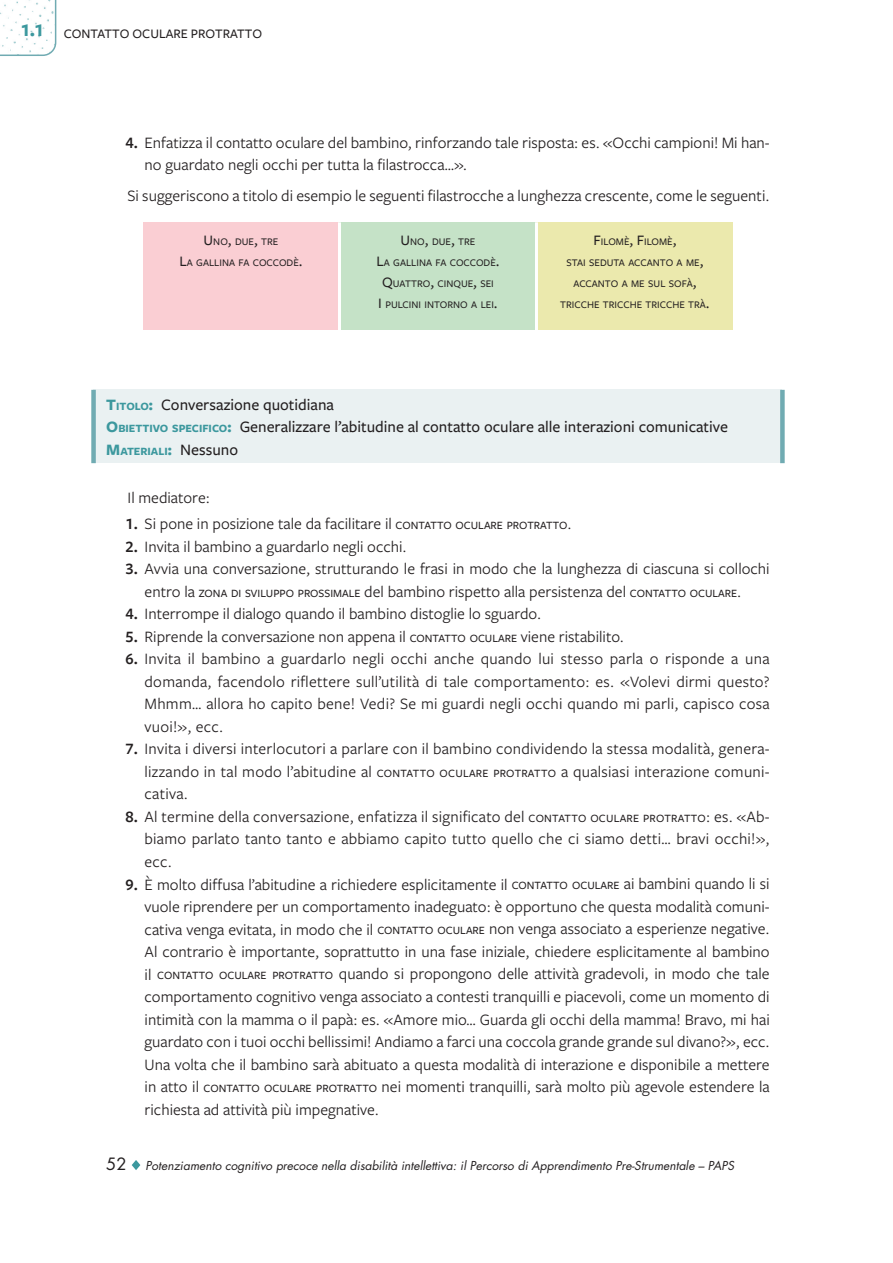
<style>
.page{position:relative;width:893px;height:1263px;background:#fff}
.page>*{position:absolute;margin:0;border:0;box-sizing:border-box;transform-origin:0 0}
.t1{font:16.5px/22.5px "Freight Sans Pro";color:#231f20;text-align:justify}
.t2{font:500 16.5px/22.5px "Freight Sans Pro";color:#231f20}
.t3{font:500 13.5px "Freight Sans Pro";color:#231f20}
.t4{font:italic 12px "Futura Std";color:#231f20}
.t5{font:700 11.55px "Freight Sans Pro";color:#3c989e}
.t6{font:500 10.5px/21px "Freight Sans Pro";color:#231f20;text-align:center}
.s1{font-weight:600;font-size:24px;color:#3c989e}
.s2{font-weight:600}
.s3{font-size:15px}
.s4{font-weight:700;color:#3c989e}
.s5{font-weight:700;font-size:11.55px;color:#3c989e}
.s6{font-size:16.5px}
.s7{font-weight:500;font-size:16.5px;color:#231f20}
.s8{font-weight:500;font-size:11.55px}
.s9{font-style:normal;font-size:16.5px}
</style>
<div class="page">
<svg style="left:132px;top:1160px;width:8px;height:10px"></svg>
<svg style="left:0;top:0;width:57px;height:56px"></svg>
<div style="left:142px;top:222px;width:197px;height:108px;background:#faced3"></div>
<div style="left:339px;top:222px;width:197px;height:108px;background:#c5e2c7"></div>
<div style="left:536px;top:222px;width:197px;height:108px;background:#ebe9ad"></div>
<hr style="left:338px;top:222px;width:3px;height:108px;background:#fff">
<hr style="left:535px;top:222px;width:3px;height:108px;background:#fff">
<div style="left:94px;top:390px;width:688px;height:73px;background:#eaf1f2"></div>
<div style="left:91px;top:390px;width:5px;height:73px;background:#70abb2"></div>
<div style="left:780px;top:390px;width:5px;height:73px;background:#70abb2"></div>
<p class="t3" style="left:21px;top:24px;width:242px"><span class="s1">1.1</span> CONTATTO OCULARE PROTRATTO</p>
<p class="t1" style="left:145px;top:130px;width:627px;text-indent:-19px"><span class="s2">4.</span> Enfatizza il contatto oculare del bambino, rinforzando tale risposta: es. «Occhi campioni! Mi han&shy;no guardato negli occhi per tutta la filastrocca…».</p>
<p class="t1" style="left:128px;top:184px;width:644px">Si suggeriscono a titolo di esempio le seguenti filastrocche a lunghezza crescente, come le seguenti.</p>
<p class="t6" style="left:179px;top:231px;width:125px"><span class="s3">U</span> NO<span class="s3">,</span> DUE<span class="s3">,</span> TRE<br><span class="s3">L</span>A GALLINA FA COCCODÈ<span class="s3">.</span></p>
<p class="t6" style="left:376px;top:231px;width:125px"><span class="s3">U</span> NO<span class="s3">,</span> DUE<span class="s3">,</span> TRE<br><span class="s3">L</span>A GALLINA FA COCCODÈ<span class="s3">.<br>Q</span>UATTRO<span class="s3">,</span> CINQUE<span class="s3">,</span> SEI<br><span class="s3">I</span> PULCINI INTORNO A LEI<span class="s3">.</span></p>
<p class="t6" style="left:560px;top:231px;width:151px"><span class="s3">F</span>ILOMÈ<span class="s3">, F</span>ILOMÈ<span class="s3">,<br></span>STAI SEDUTA ACCANTO A ME<span class="s3">,<br></span>ACCANTO A ME SUL SOFÀ<span class="s3">,<br></span>TRICCHE TRICCHE TRICCHE TRÀ<span class="s3">.</span></p>
<p class="t2" style="left:106px;top:392px;width:623px"><span class="s4">T</span><span class="s5">ITOLO</span><span class="s4">:</span> Conversazione quotidiana<br><span class="s4">O</span><span class="s5">BIETTIVO SPECIFICO</span><span class="s4">:</span> Generalizzare l’abitudine al contatto oculare alle interazioni comunicative</p>
<p class="t5" style="left:106px;top:443px;width:133px"><span class="s6">M</span>ATERIALI<span class="s6">:</span> <span class="s7">Nessuno</span></p>
<p class="t1" style="left:128px;top:485px;width:84px">Il mediatore:</p>
<p class="t1" style="left:125px;top:512px;width:448px"><span class="s2">1.</span> Si pone in posizione tale da facilitare il <span class="s8">CONTATTO OCULARE PROTRATTO</span>.</p>
<p class="t1" style="left:125px;top:535px;width:283px"><span class="s2">2.</span> Invita il bambino a guardarlo negli occhi.</p>
<p class="t1" style="left:125px;top:557px;width:646px;text-align:center"><span class="s2">3.</span> Avvia una conversazione, strutturando le frasi in modo che la lunghezza di ciascuna si collochi entro la <span class="s8">ZONA DI SVILUPPO PROSSIMALE</span> del bambino rispetto alla persistenza del <span class="s8">CONTATTO OCULARE</span>.</p>
<p class="t1" style="left:125px;top:602px;width:417px"><span class="s2">4.</span> Interrompe il dialogo quando il bambino distoglie lo sguardo.</p>
<p class="t1" style="left:125px;top:625px;width:500px"><span class="s2">5.</span> Riprende la conversazione non appena il <span class="s8">CONTATTO OCULARE</span> viene ristabilito.</p>
<p class="t1" style="left:145px;top:647px;width:627px;text-indent:-19px"><span class="s2">6.</span> Invita il bambino a guardarlo negli occhi anche quando lui stesso parla o risponde a una domanda, facendolo riflettere sull’utilità di tale comportamento: es. «Volevi dirmi questo?<br>Mhmm… allora ho capito bene! Vedi? Se mi guardi negli occhi quando mi parli, capisco cosa vuoi!», ecc.</p>
<p class="t1" style="left:145px;top:737px;width:627px;text-indent:-19px"><span class="s2">7.</span> Invita i diversi interlocutori a parlare con il bambino condividendo la stessa modalità, genera&shy;lizzando in tal modo l’abitudine al <span class="s8">CONTATTO OCULARE PROTRATTO</span> a qualsiasi interazione comuni&shy;cativa.</p>
<p class="t1" style="left:145px;top:805px;width:627px;text-indent:-19px"><span class="s2">8.</span> Al termine della conversazione, enfatizza il significato del <span class="s8">CONTATTO OCULARE PROTRATTO</span>: es. «Ab&shy;biamo parlato tanto tanto e abbiamo capito tutto quello che ci siamo detti… bravi occhi!», ecc.</p>
<p class="t1" style="left:145px;top:872px;width:627px;text-indent:-19px"><span class="s2">9.</span> È molto diffusa l’abitudine a richiedere esplicitamente il <span class="s8">CONTATTO OCULARE</span> ai bambini quando li si vuole riprendere per un comportamento inadeguato: è opportuno che questa modalità comuni&shy;cativa venga evitata, in modo che il <span class="s8">CONTATTO OCULARE</span> non venga associato a esperienze negative.<br>Al contrario è importante, soprattutto in una fase iniziale, chiedere esplicitamente al bambino il <span class="s8">CONTATTO OCULARE PROTRATTO</span> quando si propongono delle attività gradevoli, in modo che tale comportamento cognitivo venga associato a contesti tranquilli e piacevoli, come un momento di intimità con la mamma o il papà: es. «Amore mio… Guarda gli occhi della mamma! Bravo, mi hai guardato con i tuoi occhi bellissimi! Andiamo a farci una coccola grande grande sul divano?», ecc.<br>Una volta che il bambino sarà abituato a questa modalità di interazione e disponibile a mettere in atto il <span class="s8">CONTATTO OCULARE PROTRATTO</span> nei momenti tranquilli, sarà molto più agevole estendere la richiesta ad attività più impegnative.</p>
<p class="t4" style="left:106px;top:1158px;width:629px"><span class="s9">52</span> Potenziamento cognitivo precoce nella disabilità intellettiva: il Percorso di Apprendimento Pre-Strumentale – PAPS</p>
</div>
